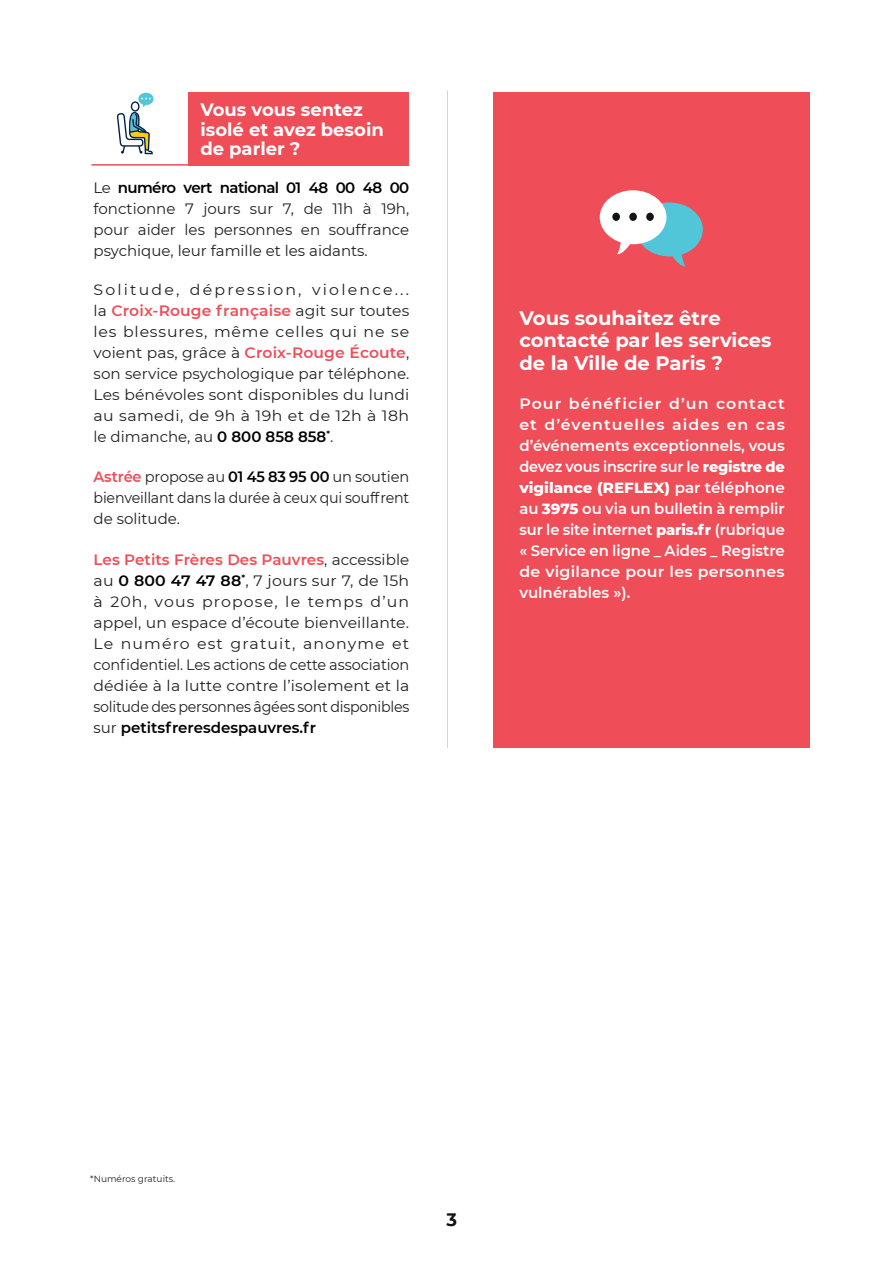
<style>
.page{position:relative;width:893px;height:1263px;background:#fff}
.page>*{position:absolute;margin:0;border:0;box-sizing:border-box;transform-origin:0 0}
.t1{font:700 19.5px/22.5px "Montserrat";color:#fff}
.t2{font:700 18px/19.5px "Montserrat";color:#fff}
.t3{font:700 18px "Montserrat";color:#111314}
.t4{font:15px/21px "Montserrat";color:#231f20;text-align:justify}
.t5{font:600 15px/21px "Montserrat";letter-spacing:.015em;color:#fff;text-align:justify;scale:1.05 1}
.t6{font:15px/21px "Montserrat";color:#231f20;text-align:justify;scale:1.05 1}
.t7{font:9px "Montserrat";color:#231f20}
.s1{font-weight:600;color:#000001}
.s2{font-weight:600;color:#ef4d58}
.s3{font-weight:800}
</style>
<div class="page">
<div style="left:189px;top:92px;width:220px;height:74px;background:#ef4d58"></div>
<hr style="left:91px;top:164px;width:100px;height:2px;background:#ef4d58">
<svg style="left:117px;top:93px;width:37px;height:61px"></svg>
<div style="left:493px;top:93px;width:316px;height:655px;background:#ef4d58"></div>
<hr style="left:447px;top:90px;width:1px;height:658px;background:#231f20">
<svg style="left:600px;top:190px;width:103px;height:77px"></svg>
<div style="left:646px;top:213px;width:8px;height:8px;background:#101414;border-radius:50%"></div>
<div style="left:629px;top:213px;width:8px;height:8px;background:#101414;border-radius:50%"></div>
<div style="left:612px;top:213px;width:8px;height:8px;background:#101414;border-radius:50%"></div>
<p class="t2" style="left:200px;top:99px;width:185px">Vous vous sentez isolé et avez besoin de parler ?</p>
<p class="t4" style="left:94px;top:177px;width:317px">Le <span class="s1">numéro vert national 01 48 00 48 00 </span>fonctionne 7 jours sur 7, de 11h à 19h, pour aider les personnes en souffrance psychique, leur famille et les aidants.</p>
<p class="t6" style="left:94px;top:279px;width:302px">Solitude, dépression, violence... la <span class="s2">Croix-Rouge française</span> agit sur toutes les blessures, même celles qui ne se voient pas, grâce à <span class="s2">Croix-Rouge Écoute</span>, son service psychologique par téléphone.<br>Les bénévoles sont disponibles du lundi au samedi, de 9h à 19h et de 12h à 18h le dimanche, au <span class="s1">0 800 858 858</span><sup>*</sup>.</p>
<p class="t4" style="left:94px;top:466px;width:317px"><span class="s2">Astrée</span> propose au <span class="s1">01 45 83 95 00</span> un soutien bienveillant dans la durée à ceux qui souffrent de solitude.</p>
<p class="t4" style="left:94px;top:549px;width:317px"><span class="s2">Les Petits Frères Des Pauvres</span>, accessible au <span class="s1">0 800 47 47 88</span><sup>*</sup>, 7 jours sur 7, de 15h à 20h, vous propose, le temps d’un appel, un espace d’écoute bienveillante.<br>Le numéro est gratuit, anonyme et confidentiel. Les actions de cette association dédiée à la lutte contre l’isolement et la solitude des personnes âgées sont disponibles sur <span class="s1">petitsfreresdespauvres.fr</span></p>
<h1 class="t1" style="left:519px;top:306px;width:254px">Vous souhaitez être contacté par les services de la Ville de Paris ?</h1>
<p class="t5" style="left:519px;top:393px;width:254px">Pour bénéficier d’un contact et d’éventuelles aides en cas d’événements exceptionnels, vous devez vous inscrire sur le <span class="s3">registre de vigilance (REFLEX)</span> par téléphone au <span class="s3">3975</span> ou via un bulletin à remplir sur le site internet <span class="s3">paris.fr</span> (rubrique « Service en ligne _ Aides _ Registre de vigilance pour les personnes vulnérables »).</p>
<p class="t7" style="left:90px;top:1173px;width:86px">*Numéros gratuits.</p>
<p class="t3" style="left:446px;top:1207px;width:12px">3</p>
</div>
